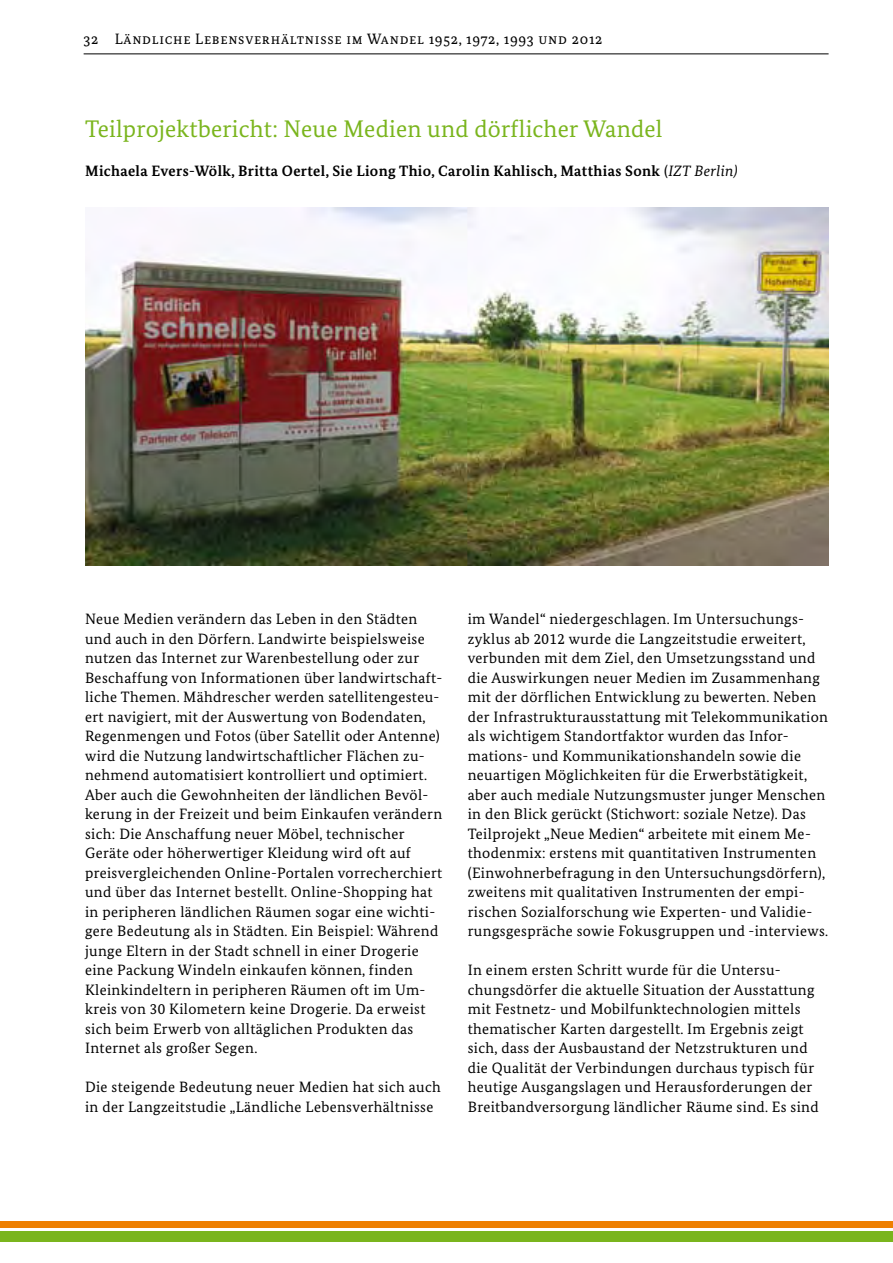
<style>
.page{position:relative;width:893px;height:1263px;background:#fff}
.page>*{position:absolute;margin:0;border:0;box-sizing:border-box;transform-origin:0 0}
.t1{font:24px "Bundes Serif";letter-spacing:-.01em;color:#7ab51d}
.t2{font:15px/19.5px "Bundes Serif";letter-spacing:.025em;color:#000}
.t3{font:700 15px "Bundes Serif";letter-spacing:.025em;color:#000}
.t4{font:15px "Bundes Serif";letter-spacing:.05em;color:#000}
.s1{font-weight:400}
.s2{font-weight:400;font-style:italic}
</style>
<div class="page">
<hr style="left:84px;top:53px;width:745px;height:1px;background:#000">
<div style="left:0;top:1231px;width:893px;height:11px;background:#7ab51d"></div>
<div style="left:0;top:1221px;width:893px;height:6px;background:#ee7f00"></div>
<img style="left:85px;top:207px;width:743px;height:358px">
<p class="t4" style="left:84px;top:30px;width:520px">32 Ländliche Lebensverhältnisse im Wandel 1952, 1972, 1993 und 2012</p>
<h3 class="t1" style="left:85px;top:114px;width:579px">Teilprojektbericht: Neue Medien und dörflicher Wandel</h3>
<p class="t3" style="left:85px;top:161px;width:654px">Michaela Evers-Wölk, Britta Oertel, Sie Liong Thio, Carolin Kahlisch, Matthias Sonk <span class="s1">(</span><span class="s2">IZT Berlin)</span></p>
<p class="t2" style="left:85px;top:609px;width:359px">Neue Medien verändern das Leben in den Städten und auch in den Dörfern. Landwirte beispielsweise nutzen das Internet zur Warenbestellung oder zur Beschaffung von Informationen über landwirtschaft&shy;liche Themen. Mähdrescher werden satellitengesteu&shy;ert navigiert, mit der Auswertung von Bodendaten, Regenmengen und Fotos (über Satellit oder Antenne) wird die Nutzung landwirtschaftlicher Flächen zu&shy;nehmend automatisiert kontrolliert und optimiert.<br>Aber auch die Gewohnheiten der ländlichen Bevöl&shy;kerung in der Freizeit und beim Einkaufen verändern sich: Die Anschaffung neuer Möbel, technischer Geräte oder höherwertiger Kleidung wird oft auf preisvergleichenden Online-Portalen vorrecherchiert und über das Internet bestellt. Online-Shopping hat in peripheren ländlichen Räumen sogar eine wichti&shy;gere Bedeutung als in Städten. Ein Beispiel: Während junge Eltern in der Stadt schnell in einer Drogerie eine Packung Windeln einkaufen können, finden Kleinkindeltern in peripheren Räumen oft im Um&shy;kreis von 30 Kilometern keine Drogerie. Da erweist sich beim Erwerb von alltäglichen Produkten das Internet als großer Segen.</p>
<p class="t2" style="left:85px;top:1077px;width:357px">Die steigende Bedeutung neuer Medien hat sich auch in der Langzeitstudie „Ländliche Lebensverhältnisse</p>
<p class="t2" style="left:468px;top:609px;width:362px">im Wandel“ niedergeschlagen. Im Untersuchungs&shy;zyklus ab 2012 wurde die Langzeitstudie erweitert, verbunden mit dem Ziel, den Umsetzungsstand und die Auswirkungen neuer Medien im Zusammenhang mit der dörflichen Entwicklung zu bewerten. Neben der Infrastrukturausstattung mit Telekommunikation als wichtigem Standortfaktor wurden das Infor&shy;mations- und Kommunikationshandeln sowie die neuartigen Möglichkeiten für die Erwerbstätigkeit, aber auch mediale Nutzungsmuster junger Menschen in den Blick gerückt (Stichwort: soziale Netze). Das Teilprojekt „Neue Medien“ arbeitete mit einem Me&shy;thodenmix: erstens mit quantitativen Instrumenten (Einwohnerbefragung in den Untersuchungsdörfern), zweitens mit qualitativen Instrumenten der empi&shy;rischen Sozialforschung wie Experten- und Validie&shy;rungsgespräche sowie Fokusgruppen und -interviews.</p>
<p class="t2" style="left:468px;top:960px;width:352px">In einem ersten Schritt wurde für die Untersu&shy;chungsdörfer die aktuelle Situation der Ausstattung mit Festnetz- und Mobilfunktechnologien mittels thematischer Karten dargestellt. Im Ergebnis zeigt sich, dass der Ausbaustand der Netzstrukturen und die Qualität der Verbindungen durchaus typisch für heutige Ausgangslagen und Herausforderungen der Breitbandversorgung ländlicher Räume sind. Es sind</p>
</div>
